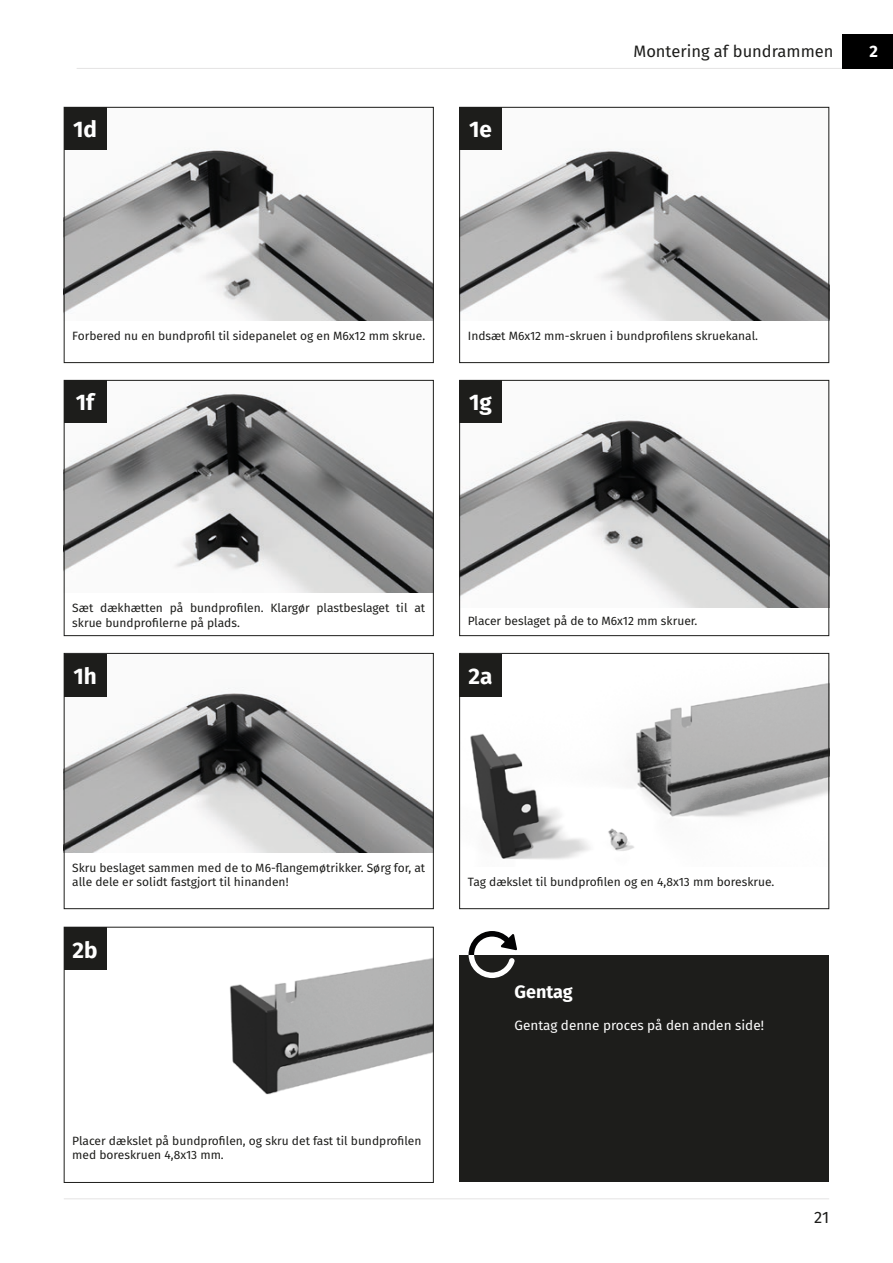
<style>
.page{position:relative;width:893px;height:1263px;background:#fff}
.page>*{position:absolute;margin:0;border:0;box-sizing:border-box;transform-origin:0 0}
.t1{font:700 22.5px "Fira Sans";color:#fff}
.t2{font:700 18px "Fira Sans";color:#fff}
.t3{font:16.5px "Fira Sans";color:#1d1d1b}
.t4{font:700 16.5px "Fira Sans";color:#fff}
.t5{font:13.5px "Fira Sans";color:#fff}
.t6{font:12px/14.4px "Fira Sans";color:#1d1d1b}
</style>
<div class="page">
<hr style="left:64px;top:1198px;width:765px;height:1px;background:#e4e3e3">
<img style="left:461px;top:149px;width:366px;height:172px">
<img style="left:66px;top:382px;width:366px;height:211px">
<img style="left:461px;top:415px;width:366px;height:192px">
<img style="left:66px;top:655px;width:366px;height:197px">
<img style="left:64px;top:106px;width:370px;height:214px">
<img style="left:461px;top:683px;width:366px;height:176px">
<img style="left:106px;top:929px;width:326px;height:166px">
<div style="left:64px;top:107px;width:42px;height:42px;background:#1d1d1b"></div>
<div style="left:459px;top:107px;width:43px;height:42px;background:#1d1d1b"></div>
<div style="left:64px;top:380px;width:42px;height:42px;background:#1d1d1b"></div>
<div style="left:459px;top:380px;width:43px;height:42px;background:#1d1d1b"></div>
<div style="left:64px;top:654px;width:42px;height:42px;background:#1d1d1b"></div>
<div style="left:459px;top:654px;width:43px;height:42px;background:#1d1d1b"></div>
<div style="left:64px;top:927px;width:42px;height:43px;background:#1d1d1b"></div>
<div style="left:459px;top:107px;width:370px;height:256px;border:1px solid #1d1d1b"></div>
<div style="left:459px;top:380px;width:370px;height:256px;border:1px solid #1d1d1b"></div>
<div style="left:64px;top:107px;width:370px;height:256px;border:1px solid #1d1d1b"></div>
<div style="left:64px;top:380px;width:370px;height:256px;border:1px solid #1d1d1b"></div>
<div style="left:64px;top:653px;width:370px;height:256px;border:1px solid #1d1d1b"></div>
<div style="left:459px;top:653px;width:370px;height:256px;border:1px solid #1d1d1b"></div>
<div style="left:64px;top:927px;width:370px;height:256px;border:1px solid #1d1d1b"></div>
<div style="left:842px;top:35px;width:51px;height:34px;background:#000"></div>
<div style="left:459px;top:956px;width:370px;height:226px;background:#1d1d1b"></div>
<hr style="left:77px;top:68px;width:765px;height:1px;background:#e4e3e3">
<svg style="left:469px;top:931px;width:48px;height:47px"></svg>
<h1 class="t1" style="left:73px;top:110px;width:25px">1d</h1>
<h1 class="t1" style="left:469px;top:110px;width:24px">1e</h1>
<h3 class="t3" style="left:633px;top:39px;width:202px">Montering af bundrammen</h3>
<h3 class="t4" style="left:870px;top:38px;width:10px">2</h3>
<p class="t6" style="left:72px;top:328px;width:353px">Forbered nu en bundprofil til sidepanelet og en M6x12 mm skrue.</p>
<p class="t6" style="left:468px;top:328px;width:291px">Indsæt M6x12 mm-skruen i bundprofilens skruekanal.</p>
<h1 class="t1" style="left:76px;top:383px;width:20px">1f</h1>
<h1 class="t1" style="left:469px;top:383px;width:24px">1g</h1>
<p class="t6" style="left:72px;top:601px;width:354px">Sæt dækhætten på bundprofilen. Klargør plastbeslaget til at skrue bundprofilerne på plads.</p>
<p class="t6" style="left:468px;top:614px;width:230px">Placer beslaget på de to M6x12 mm skruer.</p>
<h1 class="t1" style="left:73px;top:657px;width:25px">1h</h1>
<h1 class="t1" style="left:469px;top:657px;width:25px">2a</h1>
<p class="t6" style="left:72px;top:860px;width:354px">Skru beslaget sammen med de to M6-flangemøtrikker. Sørg for, at alle dele er solidt fastgjort til hinanden!</p>
<h1 class="t1" style="left:73px;top:931px;width:27px">2b</h1>
<p class="t6" style="left:72px;top:1133px;width:351px">Placer dækslet på bundprofilen, og skru det fast til bundprofilen med boreskruen 4,8x13 mm.</p>
<p class="t6" style="left:468px;top:874px;width:307px">Tag dækslet til bundprofilen og en 4,8x13 mm boreskrue.</p>
<h2 class="t2" style="left:515px;top:977px;width:60px">Gentag</h2>
<p class="t5" style="left:515px;top:1015px;width:251px">Gentag denne proces på den anden side!</p>
<h3 class="t3" style="left:814px;top:1205px;width:16px">21</h3>
</div>
